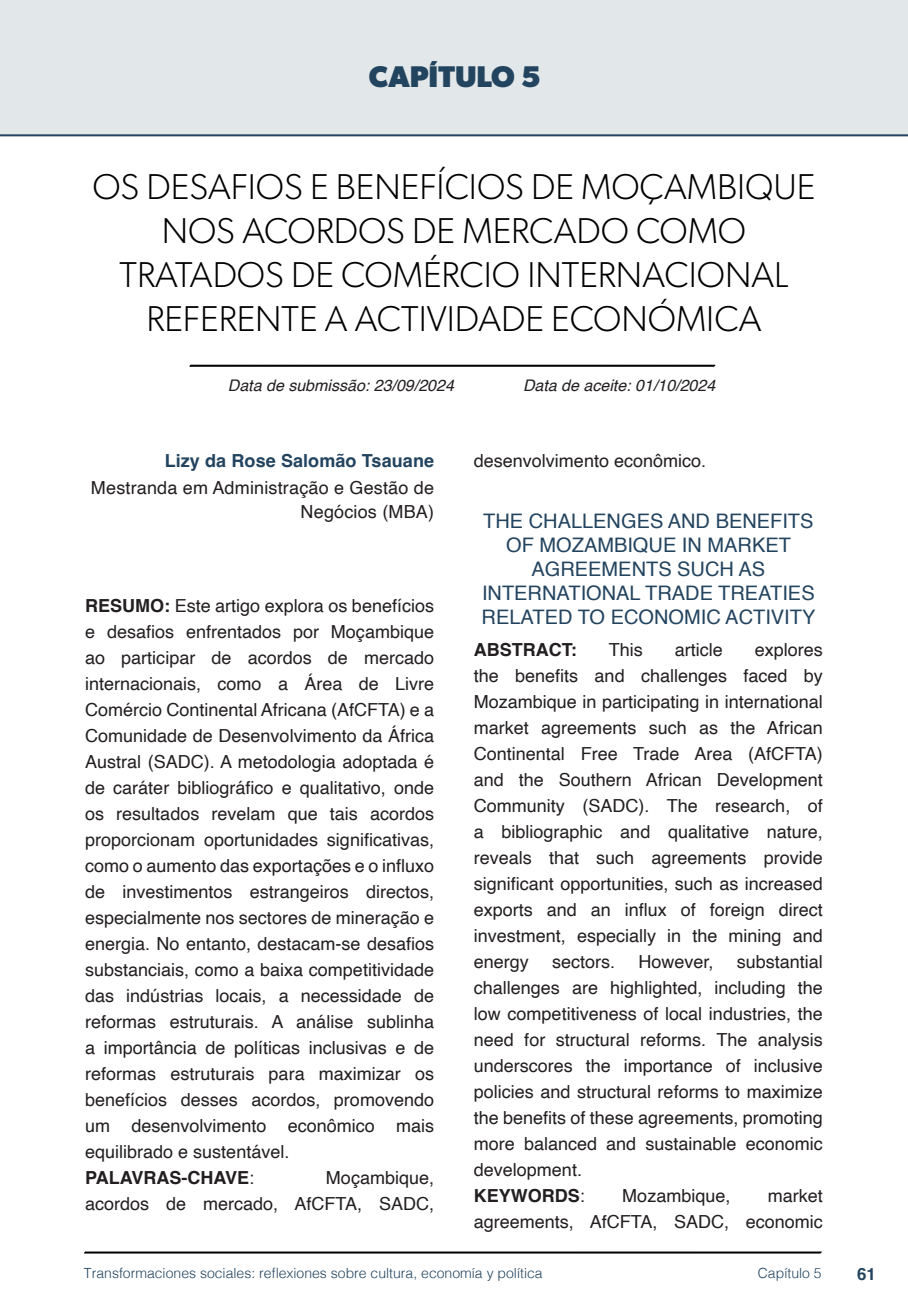
<style>
.page{position:relative;width:908px;height:1304px;background:#fff}
.page>*{position:absolute;margin:0;border:0;box-sizing:border-box;transform-origin:0 0}
.nome_artigos{font:300 36px/44px "Gibson";color:#000;text-align:center}
.capítulos{font:700 30px "Gibson";color:#23445f}
.título_Inglês{font:20px/24px "Helvetica";color:#23445f;text-align:center}
.Resumos_e_PC_TXT{font:18px/26px "Helvetica";color:#231f20;text-align:justify}
.info_autores{font:18px/24px "Helvetica";letter-spacing:.01em;color:#231f20;text-align:right}
.Resumos_e_PC_TXT-2{font:700 18px "Helvetica";color:#231f20}
.nome_autores{font:700 18px "Helvetica";letter-spacing:.005em;color:#23445f}
.t1{font:700 16.8px "Helvetica";color:#23445f}
.data{font:italic 16px "Helvetica";color:#231f20}
.t2{font:300 14px "Helvetica";color:#23445f}
.s1{font-weight:700}
.s2{font-weight:400}
</style>
<div class="page">
<svg style="left:84px;top:1251px;width:737px;height:3px;background:#515151"></svg>
<div style="left:0;top:0;width:907px;height:136px;background:#e2e7e9"></div>
<div style="left:44px;top:72px;width:68px;height:61px;background:#e2e7e9"></div>
<svg style="left:189px;top:364px;width:526px;height:3px;background:#4f4f4f"></svg>
<p class="capítulos" style="left:369px;top:58px;width:173px">CAPÍTULO 5</p>
<p class="nome_artigos" style="left:92px;top:164px;width:724px">OS DESAFIOS E BENEFÍCIOS DE MOÇAMBIQUE NOS ACORDOS DE MERCADO COMO TRATADOS DE COMÉRCIO INTERNACIONAL REFERENTE A ACTIVIDADE ECONÓMICA</p>
<p class="data" style="left:228px;top:373px;width:227px">Data de submissão: 23/09/2024</p>
<p class="data" style="left:523px;top:373px;width:194px">Data de aceite: 01/10/2024</p>
<p class="nome_autores" style="left:165px;top:450px;width:271px">Lizy da Rose Salomão Tsauane</p>
<p class="info_autores" style="left:91px;top:477px;width:344px">Mestranda em Administração e Gestão de<br>Negócios (MBA)</p>
<p class="Resumos_e_PC_TXT" style="left:85px;top:594px;width:350px"><span class="s1">RESUMO:</span> Este artigo explora os benefícios e desafios enfrentados por Moçambique ao participar de acordos de mercado internacionais, como a Área de Livre Comércio Continental Africana (AfCFTA) e a Comunidade de Desenvolvimento da África Austral (SADC). A metodologia adoptada é de caráter bibliográfico e qualitativo, onde os resultados revelam que tais acordos proporcionam oportunidades significativas, como o aumento das exportações e o influxo de investimentos estrangeiros directos, especialmente nos sectores de mineração e energia. No entanto, destacam-se desafios substanciais, como a baixa competitividade das indústrias locais, a necessidade de reformas estruturais. A análise sublinha a importância de políticas inclusivas e de reformas estruturais para maximizar os benefícios desses acordos, promovendo um desenvolvimento econômico mais equilibrado e sustentável.</p>
<p class="Resumos_e_PC_TXT-2" style="left:85px;top:1167px;width:171px">PALAVRAS-CHAVE<span class="s2">:</span></p>
<p class="Resumos_e_PC_TXT" style="left:85px;top:1166px;width:350px;text-align:right">Moçambique,<br>acordos de mercado, AfCFTA, SADC,</p>
<p class="Resumos_e_PC_TXT" style="left:473px;top:448px;width:234px">desenvolvimento econômico.</p>
<p class="título_Inglês" style="left:481px;top:510px;width:335px">THE CHALLENGES AND BENEFITS<br>OF MOZAMBIQUE IN MARKET<br>AGREEMENTS SUCH AS<br>INTERNATIONAL TRADE TREATIES<br>RELATED TO ECONOMIC ACTIVITY</p>
<p class="Resumos_e_PC_TXT-2" style="left:473px;top:638px;width:104px">ABSTRACT:</p>
<p class="Resumos_e_PC_TXT" style="left:608px;top:637px;width:36px">This</p>
<p class="Resumos_e_PC_TXT" style="left:674px;top:637px;width:50px">article</p>
<p class="Resumos_e_PC_TXT" style="left:473px;top:637px;width:350px;text-indent:281px">explores the benefits and challenges faced by Mozambique in participating in international market agreements such as the African Continental Free Trade Area (AfCFTA) and the Southern African Development Community (SADC). The research, of a bibliographic and qualitative nature, reveals that such agreements provide significant opportunities, such as increased exports and an influx of foreign direct investment, especially in the mining and energy</p>
<p class="Resumos_e_PC_TXT" style="left:473px;top:949px;width:350px;text-indent:263px">substantial challenges are highlighted, including the low competitiveness of local industries, the need for structural reforms. The analysis underscores the importance of inclusive policies and structural reforms to maximize the benefits of these agreements, promoting more balanced and sustainable economic development.</p>
<p class="Resumos_e_PC_TXT-2" style="left:473px;top:1184px;width:113px">KEYWORDS<span class="s2">:</span></p>
<p class="Resumos_e_PC_TXT" style="left:622px;top:1183px;width:110px">Mozambique,</p>
<p class="Resumos_e_PC_TXT" style="left:552px;top:949px;width:65px">sectors.</p>
<p class="Resumos_e_PC_TXT" style="left:638px;top:949px;width:77px">However,</p>
<p class="Resumos_e_PC_TXT" style="left:473px;top:1183px;width:350px;text-align:right">market<br>agreements, AfCFTA, SADC, economic</p>
<p class="t2" style="left:84px;top:1261px;width:460px">Transformaciones sociales: reflexiones sobre cultura, economía y política</p>
<p class="t2" style="left:757px;top:1261px;width:65px">Capítulo 5</p>
<p class="t1" style="left:856px;top:1264px;width:20px">61</p>
</div>
